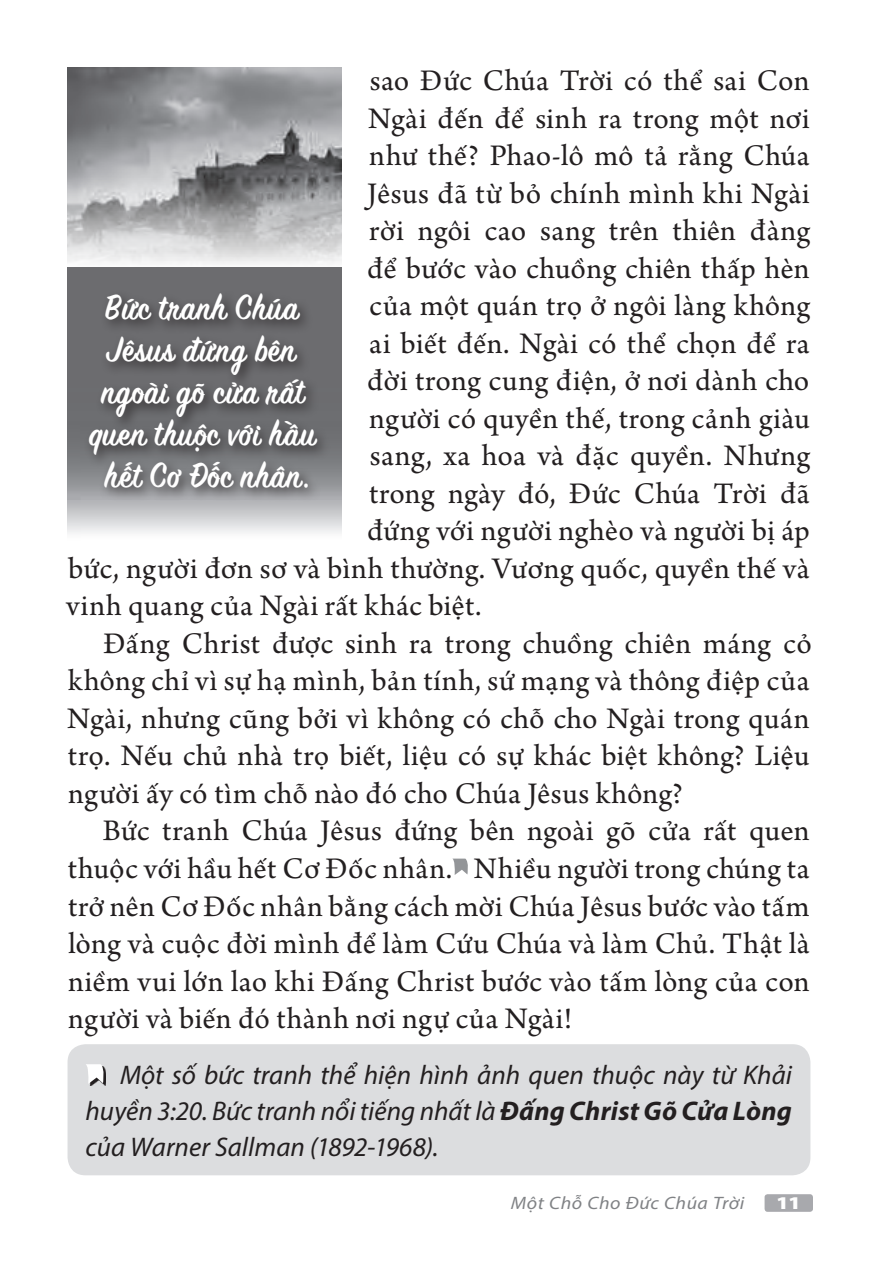
<style>
.page{position:relative;width:878px;height:1283px;background:#fff}
.page>*{position:absolute;margin:0;border:0;box-sizing:border-box;transform-origin:0 0}
.Viet_DS_Pull-Quote_V{font:italic 600 39px/42px "Sign Painter House Script";letter-spacing:.025em;color:#fff;text-align:center;scale:.95 1}
.Viet_DS_Body_INDENTE{font:31.5px/37.5px "Arno Pro";letter-spacing:.015em;color:#231f20;text-align:justify}
.DS_Sidebar_Myriad_It{font:italic 27px/36px "Myriad Pro";color:#231f20;text-align:justify}
.t1{font:italic 18px "Myriad Pro";letter-spacing:.03em;color:#808285;scale:1.1 1}
.t2{font:900 18px "Myriad Pro";color:#fff;scale:1.25 1}
.s1{font-weight:700}
</style>
<div class="page">
<div style="left:764px;top:1194px;width:49px;height:17px;background:#a8a9ad;border-radius:3px"></div>
<svg style="left:452px;top:858px;width:16px;height:17px"></svg>
<div style="left:83px;top:289px;width:248px;height:213px;background:#231f20;opacity:.71"></div>
<svg style="left:68px;top:68px;width:273px;height:199px;background:#a3a4a6"></svg>
<div style="left:68px;top:1044px;width:742px;height:131px;background:#dcdddf;border-radius:18px"></div>
<svg style="left:88px;top:1068px;width:18px;height:18px"></svg>
<svg style="left:86px;top:1064px;width:19px;height:19px"></svg>
<p class="Viet_DS_Body_INDENTE" style="left:370px;top:64px;width:441px">sao Đức Chúa Trời có thể sai Con</p>
<p class="Viet_DS_Body_INDENTE" style="left:368px;top:101px;width:443px">Ngài đến để sinh ra trong một nơi</p>
<p class="Viet_DS_Body_INDENTE" style="left:369px;top:139px;width:442px">như thế? Phao-lô mô tả rằng Chúa</p>
<p class="Viet_DS_Body_INDENTE" style="left:367px;top:176px;width:444px">Jêsus đã từ bỏ chính mình khi Ngài</p>
<p class="Viet_DS_Body_INDENTE" style="left:369px;top:214px;width:442px">rời ngôi cao sang trên thiên đàng</p>
<p class="Viet_DS_Body_INDENTE" style="left:367px;top:251px;width:444px">để bước vào chuồng chiên thấp hèn</p>
<p class="Viet_DS_Body_INDENTE" style="left:369px;top:289px;width:442px">của một quán trọ ở ngôi làng không</p>
<p class="Viet_DS_Body_INDENTE" style="left:369px;top:326px;width:441px">ai biết đến. Ngài có thể chọn để ra</p>
<p class="Viet_DS_Body_INDENTE" style="left:367px;top:364px;width:444px">đời trong cung điện, ở nơi dành cho</p>
<p class="Viet_DS_Body_INDENTE" style="left:369px;top:401px;width:442px">người có quyền thế, trong cảnh giàu</p>
<p class="Viet_DS_Body_INDENTE" style="left:370px;top:438px;width:442px">sang, xa hoa và đặc quyền. Nhưng</p>
<p class="Viet_DS_Body_INDENTE" style="left:369px;top:476px;width:442px">trong ngày đó, Đức Chúa Trời đã</p>
<p class="Viet_DS_Body_INDENTE" style="left:367px;top:513px;width:444px">đứng với người nghèo và người bị áp</p>
<p class="Viet_DS_Body_INDENTE" style="left:68px;top:551px;width:743px">bức, người đơn sơ và bình thường. Vương quốc, quyền thế và</p>
<p class="Viet_DS_Body_INDENTE" style="left:66px;top:588px;width:417px">vinh quang của Ngài rất khác biệt.</p>
<p class="Viet_DS_Body_INDENTE" style="left:67px;top:626px;width:746px;text-indent:36px">Đấng Christ được sinh ra trong chuồng chiên máng cỏ không chỉ vì sự hạ mình, bản tính, sứ mạng và thông điệp của Ngài, nhưng cũng bởi vì không có chỗ cho Ngài trong quán trọ. Nếu chủ nhà trọ biết, liệu có sự khác biệt không? Liệu người ấy có tìm chỗ nào đó cho Chúa Jêsus không?</p>
<p class="Viet_DS_Body_INDENTE" style="left:68px;top:813px;width:743px;text-indent:35px">Bức tranh Chúa Jêsus đứng bên ngoài gõ cửa rất quen thuộc với hầu hết Cơ Đốc nhân. Nhiều người trong chúng ta trở nên Cơ Đốc nhân bằng cách mời Chúa Jêsus bước vào tấm lòng và cuộc đời mình để làm Cứu Chúa và làm Chủ. Thật là niềm vui lớn lao khi Đấng Christ bước vào tấm lòng của con người và biến đó thành nơi ngự của Ngài!</p>
<p class="Viet_DS_Pull-Quote_V" style="left:90px;top:290px;width:250px">Bứctranh Chúa<br>Jêsusđứng b ên ngoàigõcửarất quenthuộcvớihầu hết CơĐốcnhân.</p>
<p class="DS_Sidebar_Myriad_It" style="left:86px;top:1056px;width:708px;text-indent:34px">Một số bức tranh thể hiện hình ảnh quen thuộc này từ Khải huyền 3:20. Bức tranh nổi tiếng nhất là <span class="s1">Đấng Christ Gõ Cửa Lòng </span>của Warner Sallman (1892-1968).</p>
<p class="t1" style="left:511px;top:1191px;width:214px">Một Chỗ Cho Đức Chúa Trời</p>
<p class="t2" style="left:776px;top:1192px;width:21px">11</p>
</div>
